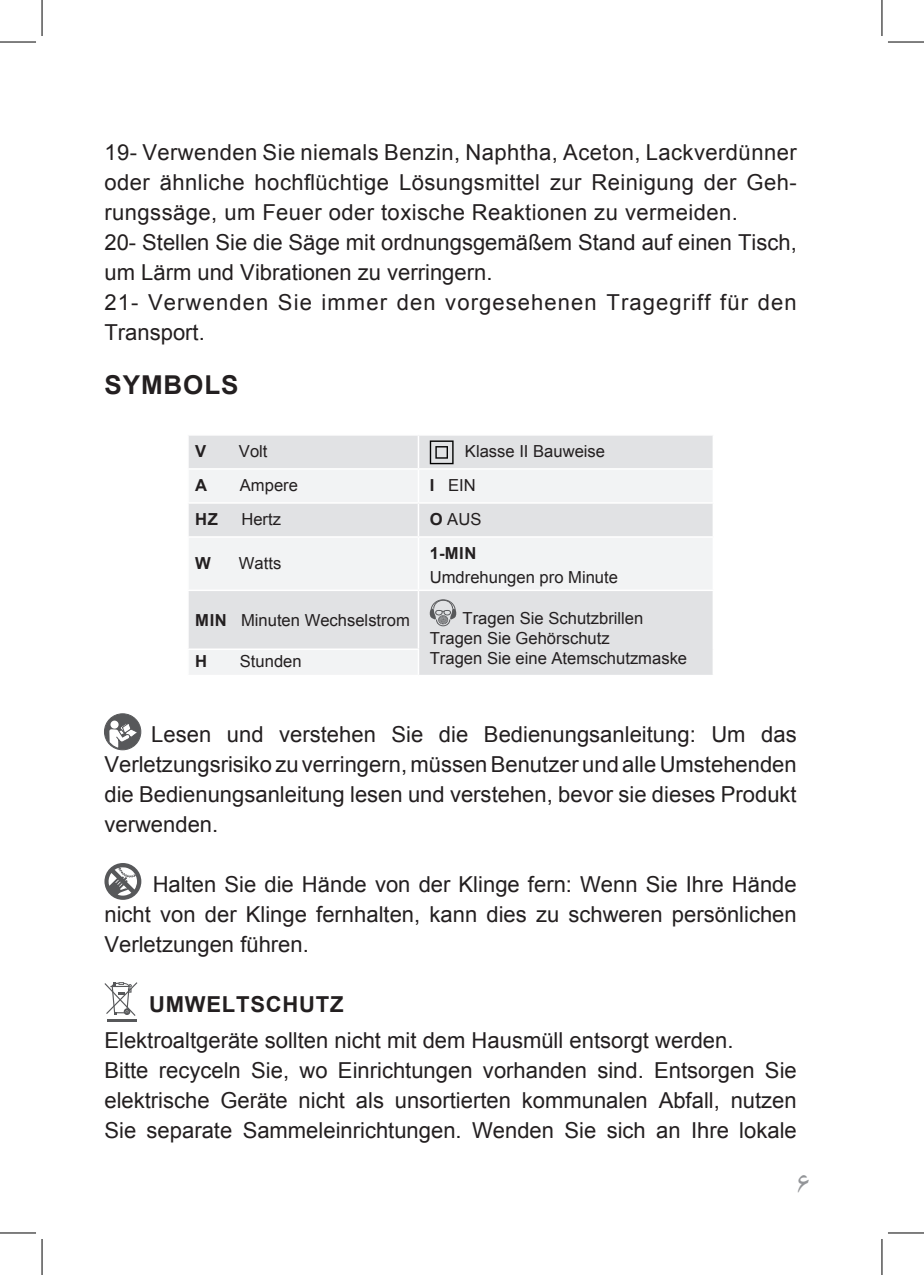
<style>
.page{position:relative;width:924px;height:1275px;background:#fff}
.page>*{position:absolute;margin:0;border:0;box-sizing:border-box;transform-origin:0 0}
.t1{font:30px "B Nazanin";color:#939598}
.t2{font:700 26px "Arial";letter-spacing:.035em;color:#231f20}
.t3{font:22px/30px "Arial";color:#231f20;text-align:justify}
.t4{font:22px/30px "Arial";letter-spacing:.02em;color:#231f20}
.t5{font:700 22px "Arial";letter-spacing:.035em;color:#231f20}
.t6{font:16.6px/20.2px "Arial";color:#231f20}
.t7{font:700 16.6px "Arial";color:#231f20}
.s1{font-weight:700}
</style>
<div class="page">
<div style="left:189px;top:435px;width:523px;height:33px;background:#e1e2e4"></div>
<svg style="left:188px;top:470px;width:524px;height:205px;fill:#e1e2e4"></svg>
<hr style="left:417px;top:435px;width:2px;height:33px;background:#fff">
<hr style="left:417px;top:470px;width:2px;height:32px;background:#fff">
<hr style="left:187px;top:502px;width:231px;height:2px;background:#fff">
<hr style="left:418px;top:502px;width:295px;height:2px;background:#fff">
<hr style="left:417px;top:504px;width:2px;height:32px;background:#fff">
<hr style="left:187px;top:536px;width:231px;height:2px;background:#fff">
<hr style="left:418px;top:536px;width:295px;height:2px;background:#fff">
<hr style="left:417px;top:538px;width:2px;height:51px;background:#fff">
<hr style="left:187px;top:589px;width:231px;height:2px;background:#fff">
<hr style="left:418px;top:589px;width:295px;height:2px;background:#fff">
<hr style="left:417px;top:591px;width:2px;height:57px;background:#fff">
<hr style="left:417px;top:650px;width:2px;height:25px;background:#fff">
<svg style="left:712px;top:649px;width:1px;height:26px"></svg>
<hr style="left:187px;top:648px;width:232px;height:2px;background:#fff">
<svg style="left:429px;top:440px;width:24px;height:24px"></svg>
<svg style="left:429px;top:599px;width:27px;height:27px"></svg>
<div style="left:104px;top:714px;width:37px;height:35px;background:#57585a;border-radius:50%"></div>
<div style="left:104px;top:713px;width:37px;height:37px;border:1px solid #57585a;border-radius:50%"></div>
<svg style="left:108px;top:721px;width:31px;height:30px"></svg>
<svg style="left:104px;top:863px;width:37px;height:37px"></svg>
<svg style="left:104px;top:982px;width:33px;height:34px"></svg>
<hr style="left:107px;top:1019px;width:29px;height:3px;background:#57585a">
<hr style="left:0;top:42px;width:36px;height:1px;background:#000">
<hr style="left:887px;top:42px;width:36px;height:1px;background:#000">
<hr style="left:0;top:1232px;width:36px;height:1px;background:#000">
<hr style="left:887px;top:1232px;width:36px;height:1px;background:#000">
<hr style="left:42px;top:0;width:1px;height:36px;background:#000">
<hr style="left:42px;top:1239px;width:1px;height:36px;background:#000">
<hr style="left:881px;top:0;width:1px;height:36px;background:#000">
<hr style="left:881px;top:1239px;width:1px;height:36px;background:#000">
<p class="t4" style="left:104px;top:137px;width:693px">19- Verwenden Sie niemals Benzin, Naphtha, Aceton, Lackverdünner oder ähnliche hochflüchtige Lösungsmittel zur Reinigung der Geh&shy;rungssäge, um Feuer oder toxische Reaktionen zu vermeiden.<br>20- Stellen Sie die Säge mit ordnungsgemäßem Stand auf einen Tisch, um Lärm und Vibrationen zu verringern.<br>21- Verwenden Sie immer den vorgesehenen Tragegriff für den Transport.</p>
<p class="t2" style="left:104px;top:367px;width:136px">SYMBOLS</p>
<p class="t7" style="left:195px;top:439px;width:13px">V</p>
<p class="t6" style="left:239px;top:441px;width:30px">Volt</p>
<p class="t6" style="left:464px;top:441px;width:142px">Klasse II Bauweise</p>
<p class="t7" style="left:195px;top:473px;width:13px">A</p>
<p class="t6" style="left:240px;top:475px;width:60px">Ampere</p>
<p class="t6" style="left:429px;top:475px;width:48px"><span class="s1">I</span> EIN</p>
<p class="t7" style="left:195px;top:507px;width:24px">HZ</p>
<p class="t6" style="left:241px;top:509px;width:41px">Hertz</p>
<p class="t6" style="left:429px;top:509px;width:53px"><span class="s1">O</span> AUS</p>
<p class="t7" style="left:195px;top:551px;width:17px">W</p>
<p class="t6" style="left:239px;top:552px;width:44px">Watts</p>
<p class="t7" style="left:429px;top:542px;width:48px">1-MIN</p>
<p class="t6" style="left:429px;top:567px;width:190px">Umdrehungen pro Minute</p>
<p class="t6" style="left:195px;top:610px;width:216px"><span class="s1">MIN</span> Minuten Wechselstrom</p>
<p class="t6" style="left:429px;top:608px;width:215px;text-indent:33px">Tragen Sie Schutzbrillen<br>Tragen Sie Gehörschutz</p>
<p class="t7" style="left:195px;top:650px;width:13px">H</p>
<p class="t6" style="left:429px;top:648px;width:259px">Tragen Sie eine Atemschutzmaske</p>
<p class="t6" style="left:240px;top:651px;width:63px">Stunden</p>
<p class="t3" style="left:104px;top:719px;width:693px;text-indent:47px">Lesen und verstehen Sie die Bedienungsanleitung: Um das Verletzungsrisiko zu verringern, müssen Benutzer und alle Umstehenden die Bedienungsanleitung lesen und verstehen, bevor sie dieses Produkt verwenden.</p>
<p class="t3" style="left:104px;top:869px;width:693px;text-indent:48px">Halten Sie die Hände von der Klinge fern: Wenn Sie Ihre Hände nicht von der Klinge fernhalten, kann dies zu schweren persönlichen Verletzungen führen.</p>
<p class="t5" style="left:149px;top:989px;width:196px">UMWELTSCHUTZ</p>
<p class="t3" style="left:104px;top:1025px;width:693px;text-align:left">Elektroaltgeräte sollten nicht mit dem Hausmüll entsorgt werden.<br>Bitte recyceln Sie, wo Einrichtungen vorhanden sind. Entsorgen Sie elektrische Geräte nicht als unsortierten kommunalen Abfall, nutzen Sie separate Sammeleinrichtungen. Wenden Sie sich an Ihre lokale</p>
<h1 class="t1" style="left:796px;top:1164px;width:15px">6</h1>
</div>
